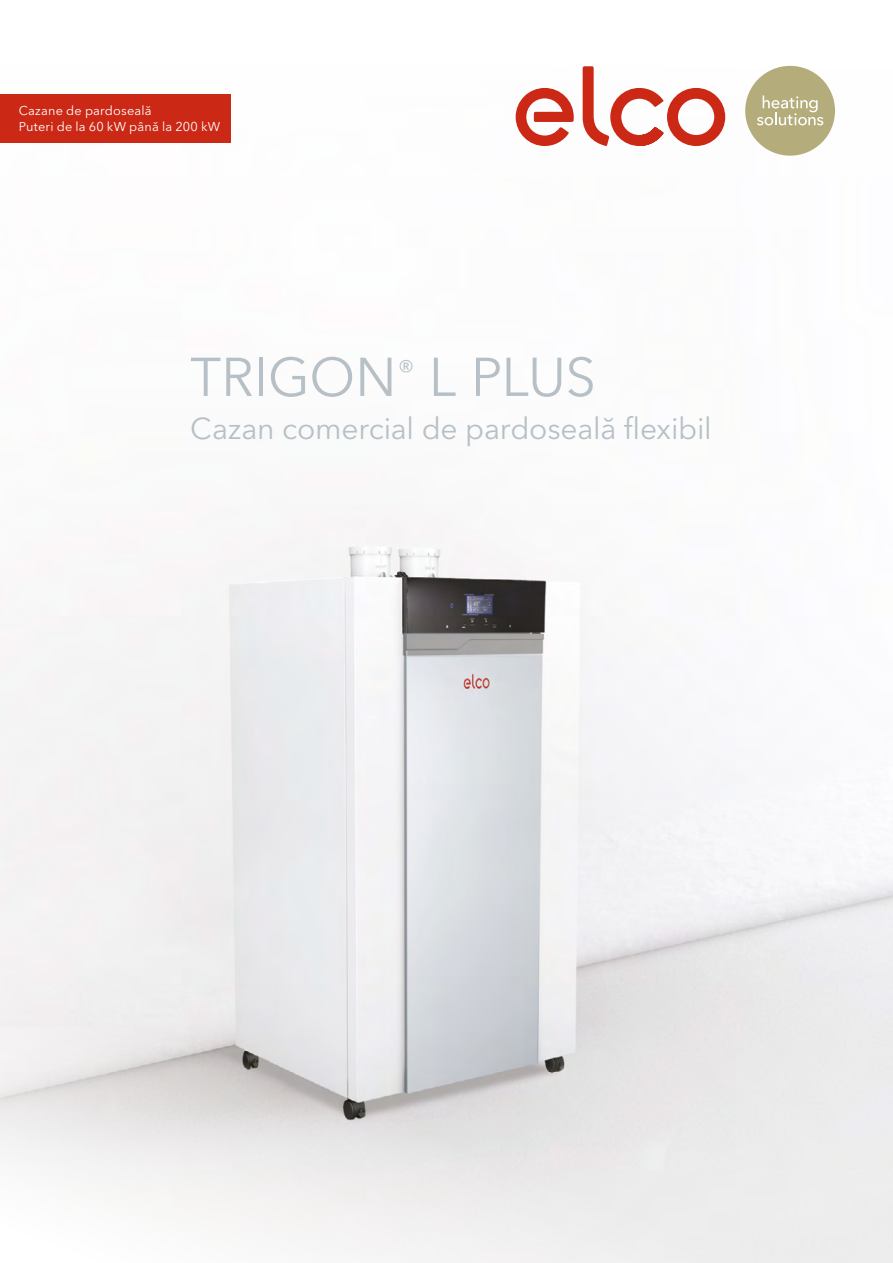
<style>
.page{position:relative;width:893px;height:1263px;background:#fff}
.page>*{position:absolute;margin:0;border:0;box-sizing:border-box;transform-origin:0 0}
.t1{font:54px "Avenir Next LT Pro";letter-spacing:-.005em;color:#b6c0c6}
.t2{font:30px "Avenir Next LT Pro";letter-spacing:-.01em;color:#b6c0c6}
.t3{font:12.75px/16px "Avenir Next LT Pro";letter-spacing:.01em;color:#fff}
</style>
<div class="page">
<img style="left:0;top:519px;width:893px;height:508px">
<svg style="left:0;top:1027px;width:893px;height:236px;fill:#ebebeb"></svg>
<div style="left:745px;top:66px;width:90px;height:90px;background:#b4ac7b;border-radius:50%"></div>
<svg style="left:757px;top:95px;width:66px;height:30px"></svg>
<svg style="left:516px;top:66px;width:209px;height:80px"></svg>
<div style="left:0;top:94px;width:230px;height:48px;background:#cb2815"></div>
<p class="t3" style="left:19px;top:102px;width:203px">Cazane de pardoseală<br>Puteri de la 60 kW până la 200 kW</p>
<h1 class="t1" style="left:190px;top:345px;width:407px">TRIGON<sup>®</sup> L PLUS</h1>
<h2 class="t2" style="left:190px;top:410px;width:523px">Cazan comercial de pardoseală flexibil</h2>
</div>
